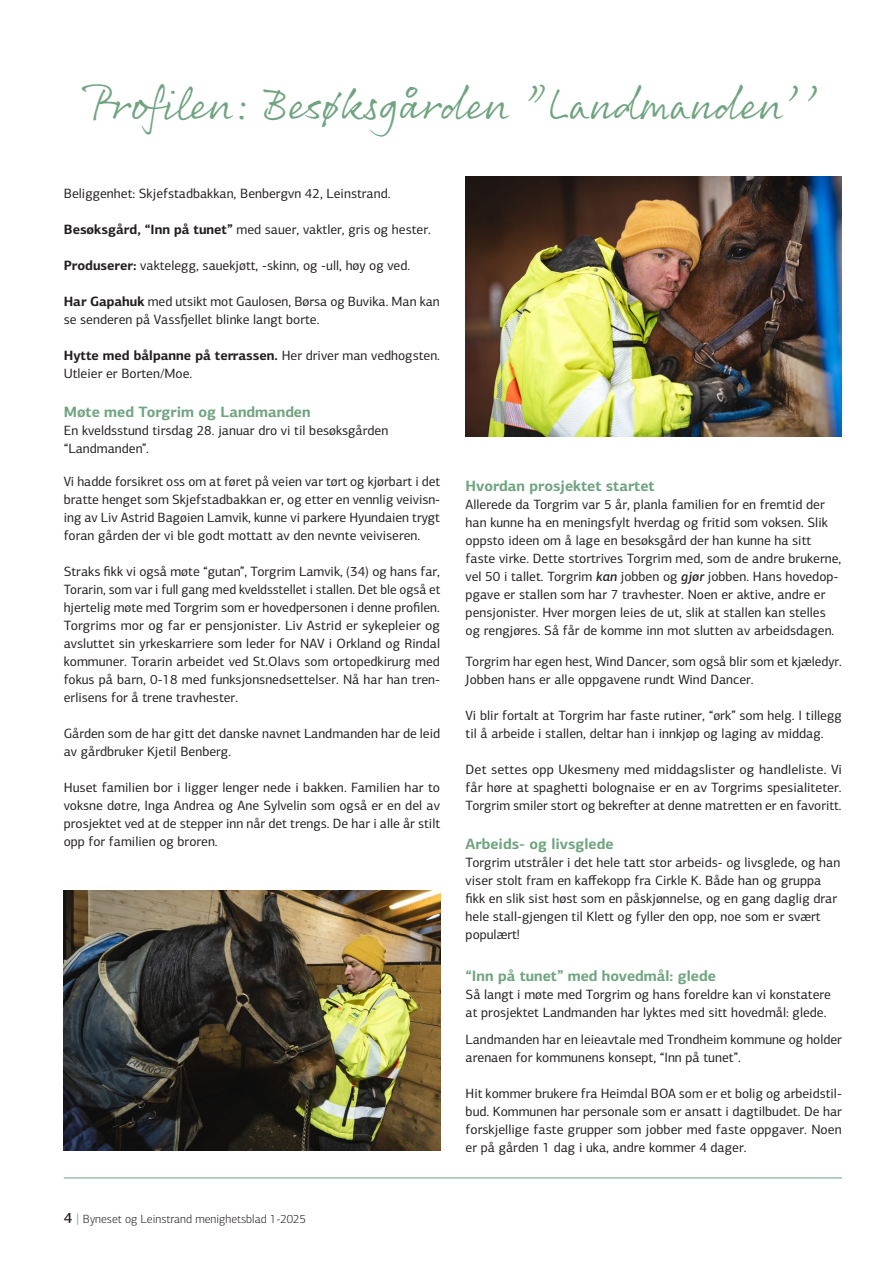
<style>
.page{position:relative;width:893px;height:1263px;background:#fff}
.page>*{position:absolute;margin:0;border:0;box-sizing:border-box;transform-origin:0 0}
.TEMA{font:45px "Rollerscript Smooth";color:#70a481}
.TITTEL_10pkt{font:700 15px "PF Centro Sans Pro";color:#70a481}
.TEKST{font:13.5px/18px "PF Centro Sans Pro";color:#231f20}
.TITTEL_10pkt-2{font:13.5px/18px "PF Centro Sans Pro";color:#231f20}
.t1{font:300 12px "PF Centro Sans Pro";color:#231f20}
.s1{font-weight:700}
.s2{font-weight:500;font-size:15px}
.s3{font-weight:400;font-size:13.5px;color:#70a481}
.s4{font-weight:500;font-style:italic}
</style>
<div class="page">
<hr style="left:64px;top:1177px;width:778px;height:1px;background:#70a481">
<img style="left:64px;top:890px;width:376px;height:260px">
<img style="left:466px;top:177px;width:376px;height:260px">
<p class="TEMA" style="left:85px;top:76px;width:738px">Profilen: Besøksgården ”Landmanden’’</p>
<p class="TEKST" style="left:64px;top:184px;width:328px">Beliggenhet: Skjefstadbakkan, Benbergvn 42, Leinstrand.</p>
<p class="TEKST" style="left:64px;top:220px;width:369px"><span class="s1">Besøksgård, “Inn på tunet”</span> med sauer, vaktler, gris og hester.</p>
<p class="TEKST" style="left:64px;top:256px;width:348px"><span class="s1">Produserer:</span> vaktelegg, sauekjøtt, -skinn, og -ull, høy og ved.</p>
<p class="TEKST" style="left:64px;top:292px;width:378px"><span class="s1">Har Gapahuk</span> med utsikt mot Gaulosen, Børsa og Buvika. Man kan se senderen på Vassfjellet blinke langt borte.</p>
<p class="TEKST" style="left:64px;top:346px;width:378px"><span class="s1">Hytte med bålpanne på terrassen.</span> Her driver man vedhogsten.<br>Utleier er Borten/Moe.</p>
<p class="TITTEL_10pkt" style="left:64px;top:402px;width:248px">Møte med Torgrim og Landmanden</p>
<p class="TITTEL_10pkt-2" style="left:64px;top:421px;width:326px">En kveldsstund tirsdag 28. januar dro vi til besøksgården “Landmanden”.</p>
<p class="TEKST" style="left:64px;top:472px;width:378px;text-align:justify">Vi hadde forsikret oss om at føret på veien var tørt og kjørbart i det bratte henget som Skjefstadbakkan er, og etter en vennlig veivisn&shy;ing av Liv Astrid Bagøien Lamvik, kunne vi parkere Hyundaien trygt foran gården der vi ble godt mottatt av den nevnte veiviseren.</p>
<p class="TEKST" style="left:64px;top:562px;width:378px;text-align:justify">Straks fikk vi også møte “gutan”, Torgrim Lamvik, (34) og hans far, Torarin, som var i full gang med kveldsstellet i stallen. Det ble også et hjertelig møte med Torgrim som er hovedpersonen i denne profilen.</p>
<p class="TEKST" style="left:64px;top:616px;width:378px;text-align:justify">Torgrims mor og far er pensjonister. Liv Astrid er sykepleier og avsluttet sin yrkeskarriere som leder for NAV i Orkland og Rindal kommuner. Torarin arbeidet ved St.Olavs som ortopedkirurg med fokus på barn, 0-18 med funksjonsnedsettelser. Nå har han tren&shy;erlisens for å trene travhester.</p>
<p class="TEKST" style="left:64px;top:724px;width:378px">Gården som de har gitt det danske navnet Landmanden har de leid av gårdbruker Kjetil Benberg.</p>
<p class="TEKST" style="left:64px;top:778px;width:378px;text-align:justify">Huset familien bor i ligger lenger nede i bakken. Familien har to voksne døtre, Inga Andrea og Ane Sylvelin som også er en del av prosjektet ved at de stepper inn når det trengs. De har i alle år stilt opp for familien og broren.</p>
<p class="t1" style="left:64px;top:1212px;width:244px"><span class="s2">4</span> <span class="s3">|</span> Byneset og Leinstrand menighetsblad 1-2025</p>
<p class="TITTEL_10pkt" style="left:466px;top:476px;width:190px">Hvordan prosjektet startet</p>
<p class="TITTEL_10pkt-2" style="left:466px;top:495px;width:377px">Allerede da Torgrim var 5 år, planla familien for en fremtid der han kunne ha en meningsfylt hverdag og fritid som voksen. Slik oppsto ideen om å lage en besøksgård der han kunne ha sitt faste virke. Dette stortrives Torgrim med, som de andre brukerne, vel 50 i tallet. Torgrim <span class="s4">kan</span> jobben og <span class="s4">gjør</span> jobben. Hans hovedop&shy;pgave er stallen som har 7 travhester. Noen er aktive, andre er pensjonister. Hver morgen leies de ut, slik at stallen kan stelles og rengjøres. Så får de komme inn mot slutten av arbeidsdagen.</p>
<p class="TEKST" style="left:466px;top:652px;width:378px">Torgrim har egen hest, Wind Dancer, som også blir som et kjæledyr.<br>Jobben hans er alle oppgavene rundt Wind Dancer.</p>
<p class="TEKST" style="left:466px;top:706px;width:378px">Vi blir fortalt at Torgrim har faste rutiner, “ørk” som helg. I tillegg til å arbeide i stallen, deltar han i innkjøp og laging av middag.</p>
<p class="TEKST" style="left:466px;top:760px;width:378px;text-align:justify">Det settes opp Ukesmeny med middagslister og handleliste. Vi får høre at spaghetti bolognaise er en av Torgrims spesialiteter.<br>Torgrim smiler stort og bekrefter at denne matretten er en favoritt.</p>
<p class="TITTEL_10pkt" style="left:466px;top:834px;width:149px">Arbeids- og livsglede</p>
<p class="TITTEL_10pkt-2" style="left:466px;top:853px;width:376px">Torgrim utstråler i det hele tatt stor arbeids- og livsglede, og han viser stolt fram en kaffekopp fra Cirkle K. Både han og gruppa fikk en slik sist høst som en påskjønnelse, og en gang daglig drar hele stall-gjengen til Klett og fyller den opp, noe som er svært populært!</p>
<p class="TITTEL_10pkt" style="left:466px;top:966px;width:252px">“Inn på tunet” med hovedmål: glede</p>
<p class="TITTEL_10pkt-2" style="left:466px;top:985px;width:367px">Så langt i møte med Torgrim og hans foreldre kan vi konstatere at prosjektet Landmanden har lyktes med sitt hovedmål: glede.</p>
<p class="TEKST" style="left:466px;top:1030px;width:378px">Landmanden har en leieavtale med Trondheim kommune og holder arenaen for kommunens konsept, “Inn på tunet”.</p>
<p class="TEKST" style="left:466px;top:1084px;width:378px;text-align:justify">Hit kommer brukere fra Heimdal BOA som er et bolig og arbeidstil&shy;bud. Kommunen har personale som er ansatt i dagtilbudet. De har forskjellige faste grupper som jobber med faste oppgaver. Noen er på gården 1 dag i uka, andre kommer 4 dager.</p>
</div>
